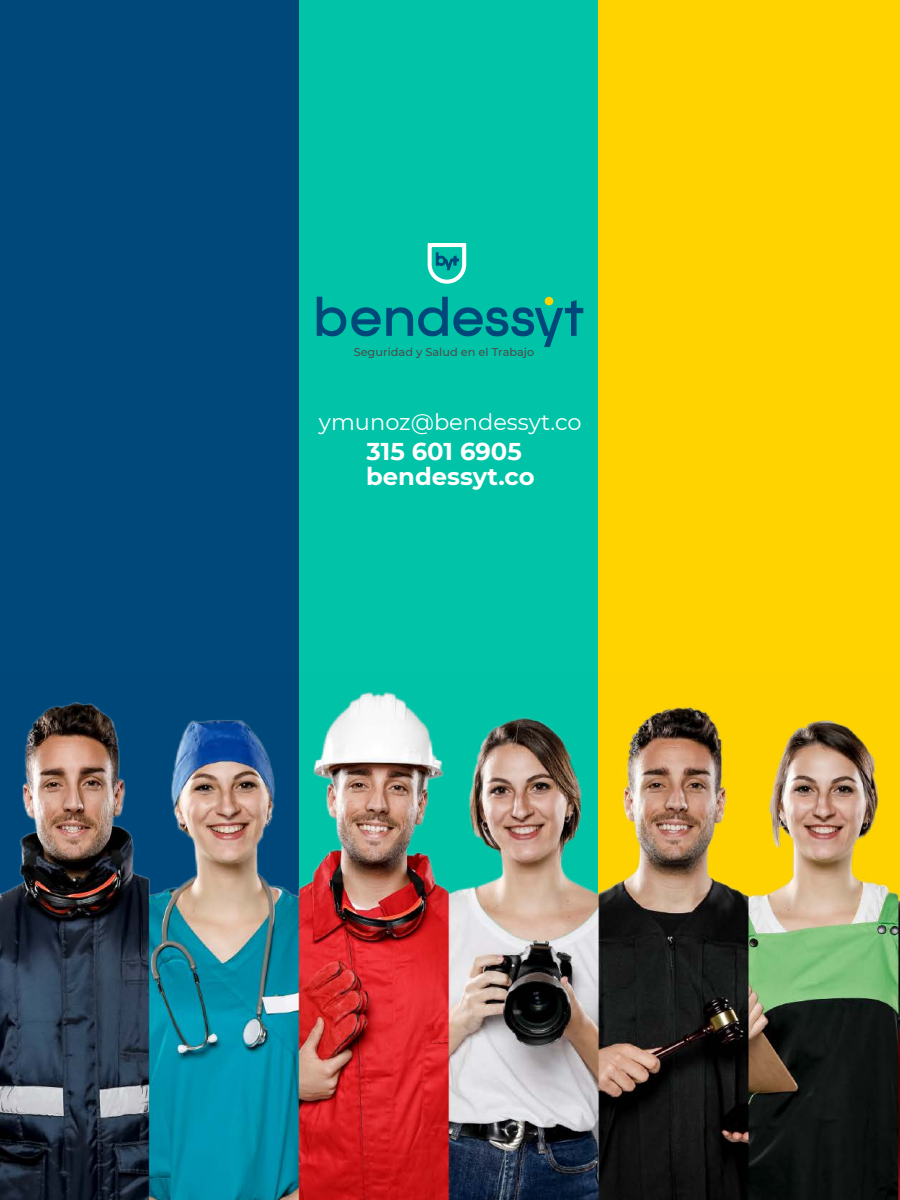
<style>
.page{position:relative;width:900px;height:1200px;background:#fff}
.page>*{position:absolute;margin:0;border:0;box-sizing:border-box;transform-origin:0 0}
.t1{font:700 24.3px/24.9px "Montserrat";color:#fff}
.t2{font:22.5px "Montserrat";color:#fff}
.t3{font:500 11.25px "Montserrat";color:#4d4d4d}
</style>
<div class="page">
<div style="left:0;top:0;width:301px;height:1200px;background:#00487a"></div>
<div style="left:300px;top:0;width:302px;height:1200px;background:#00c3a7"></div>
<div style="left:599px;top:0;width:301px;height:1200px;background:#ffd300"></div>
<img style="left:0;top:675px;width:900px;height:525px">
<svg style="left:317px;top:297px;width:266px;height:50px"></svg>
<div style="left:545px;top:297px;width:8px;height:8px;background:#ffd300;border-radius:50%"></div>
<svg style="left:428px;top:243px;width:38px;height:41px"></svg>
<p class="t3" style="left:354px;top:344px;width:182px">Seguridad y Salud en el Trabajo</p>
<h2 class="t2" style="left:319px;top:407px;width:264px">ymunoz@bendessyt.co</h2>
<h1 class="t1" style="left:366px;top:438px;width:170px">315 601 6905 bendessyt.co</h1>
</div>
